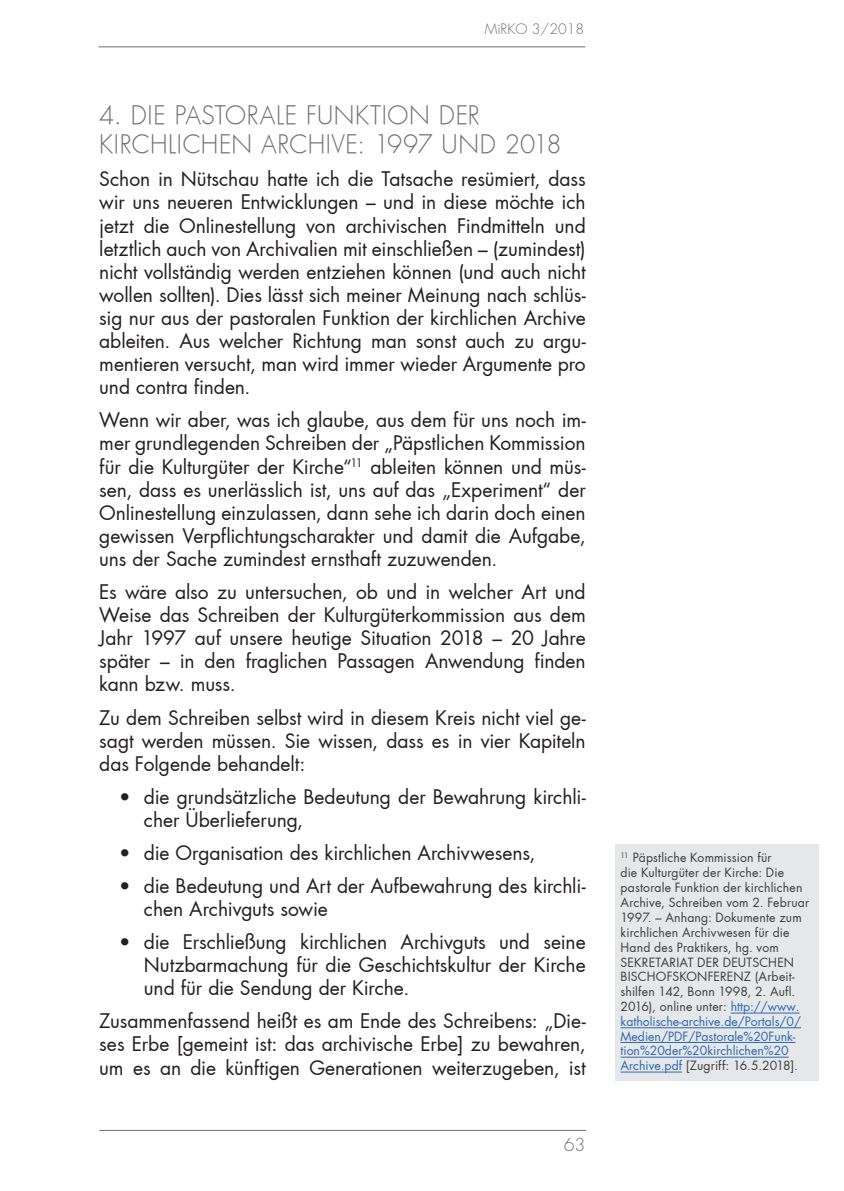
<style>
.page{position:relative;width:844px;height:1191px;background:#fff}
.page>*{position:absolute;margin:0;border:0;box-sizing:border-box;transform-origin:0 0}
.t1{font:300 24.5px/29.4px "Futura";letter-spacing:.02em;color:#6d6e71}
.t2{font:19.25px/23.1px "Futura";letter-spacing:-.005em;color:#231f20;text-align:justify}
.t3{font:300 17.5px "Futura";color:#6d6e71}
.t4{font:300 14px "Futura";color:#6d6e71}
.t5{font:12.25px/14.9px "Futura";letter-spacing:.005em;color:#3e3e3f}
.s1{color:#2b67b2}
</style>
<div class="page">
<hr style="left:99px;top:1130px;width:487px;height:1px;background:#6d6e71">
<hr style="left:98px;top:47px;width:487px;height:1px;background:#6d6e71">
<div style="left:615px;top:844px;width:204px;height:236px;background:#e6e7e9"></div>
<hr style="left:730px;top:1012px;width:69px;height:1px;background:#2b67b2">
<hr style="left:620px;top:1027px;width:181px;height:1px;background:#2b67b2">
<hr style="left:620px;top:1042px;width:175px;height:1px;background:#2b67b2">
<hr style="left:620px;top:1056px;width:168px;height:1px;background:#2b67b2">
<hr style="left:620px;top:1071px;width:62px;height:1px;background:#2b67b2">
<p class="t4" style="left:484px;top:20px;width:101px">MiRKO 3/2018</p>
<p class="t1" style="left:99px;top:101px;width:463px">4. DIE PASTORALE FUNKTION DER<br>KIRCHLICHEN ARCHIVE: 1997 UND 2018</p>
<p class="t2" style="left:99px;top:167px;width:488px">Schon in Nütschau hatte ich die Tatsache resümiert, dass wir uns neueren Entwicklungen – und in diese möchte ich jetzt die Onlinestellung von archivischen Findmitteln und letztlich auch von Archivalien mit einschließen – (zumindest) nicht vollständig werden entziehen können (und auch nicht wollen sollten). Dies lässt sich meiner Meinung nach schlüs&shy;sig nur aus der pastoralen Funktion der kirchlichen Archive ableiten. Aus welcher Richtung man sonst auch zu argu&shy;mentieren versucht, man wird immer wieder Argumente pro und contra finden.</p>
<p class="t2" style="left:99px;top:408px;width:488px">Wenn wir aber, was ich glaube, aus dem für uns noch im&shy;mer grundlegenden Schreiben der „Päpstlichen Kommission für die Kulturgüter der Kirche“<sup>11</sup> ableiten können und müs&shy;sen, dass es unerlässlich ist, uns auf das „Experiment“ der Onlinestellung einzulassen, dann sehe ich darin doch einen gewissen Verpflichtungscharakter und damit die Aufgabe, uns der Sache zumindest ernsthaft zuzuwenden.</p>
<p class="t2" style="left:99px;top:580px;width:488px">Es wäre also zu untersuchen, ob und in welcher Art und Weise das Schreiben der Kulturgüterkommission aus dem Jahr 1997 auf unsere heutige Situation 2018 – 20 Jahre später – in den fraglichen Passagen Anwendung finden kann bzw. muss.</p>
<p class="t2" style="left:99px;top:705px;width:488px">Zu dem Schreiben selbst wird in diesem Kreis nicht viel ge&shy;sagt werden müssen. Sie wissen, dass es in vier Kapiteln das Folgende behandelt:</p>
<p class="t2" style="left:144px;top:785px;width:443px;text-indent:-25px">• die grundsätzliche Bedeutung der Bewahrung kirchli&shy;cher Überlieferung,</p>
<p class="t2" style="left:119px;top:841px;width:418px">• die Organisation des kirchlichen Archivwesens,</p>
<p class="t2" style="left:144px;top:874px;width:443px;text-indent:-25px">• die Bedeutung und Art der Aufbewahrung des kirchli&shy;chen Archivguts sowie</p>
<p class="t2" style="left:144px;top:930px;width:443px;text-indent:-25px">• die Erschließung kirchlichen Archivguts und seine Nutzbarmachung für die Geschichtskultur der Kirche und für die Sendung der Kirche.</p>
<p class="t2" style="left:99px;top:1009px;width:488px">Zusammenfassend heißt es am Ende des Schreibens: „Die&shy;ses Erbe [gemeint ist: das archivische Erbe] zu bewahren, um es an die künftigen Generationen weiterzugeben, ist</p>
<p class="t3" style="left:563px;top:1134px;width:23px">63</p>
<p class="t5" style="left:620px;top:850px;width:190px"><sup>11</sup> Päpstliche Kommission für<br>die Kulturgüter der Kirche: Die pastorale Funktion der kirchlichen<br>Archive, Schreiben vom 2. Februar<br>1997. – Anhang: Dokumente zum kirchlichen Archivwesen für die<br>Hand des Praktikers, hg. vom<br>SEKRETARIAT DER DEUTSCHEN<br>BISCHOFSKONFERENZ (Arbeit&shy;shilfen 142, Bonn 1998, 2. Aufl.<br>2016), online unter: <span class="s1">http://www. katholische-archive.de/Portals/0/<br>Medien/PDF/Pastorale%20Funk&shy;tion%20der%20kirchlichen%20<br>Archive.pdf</span> [Zugriff: 16.5.2018].</p>
</div>
